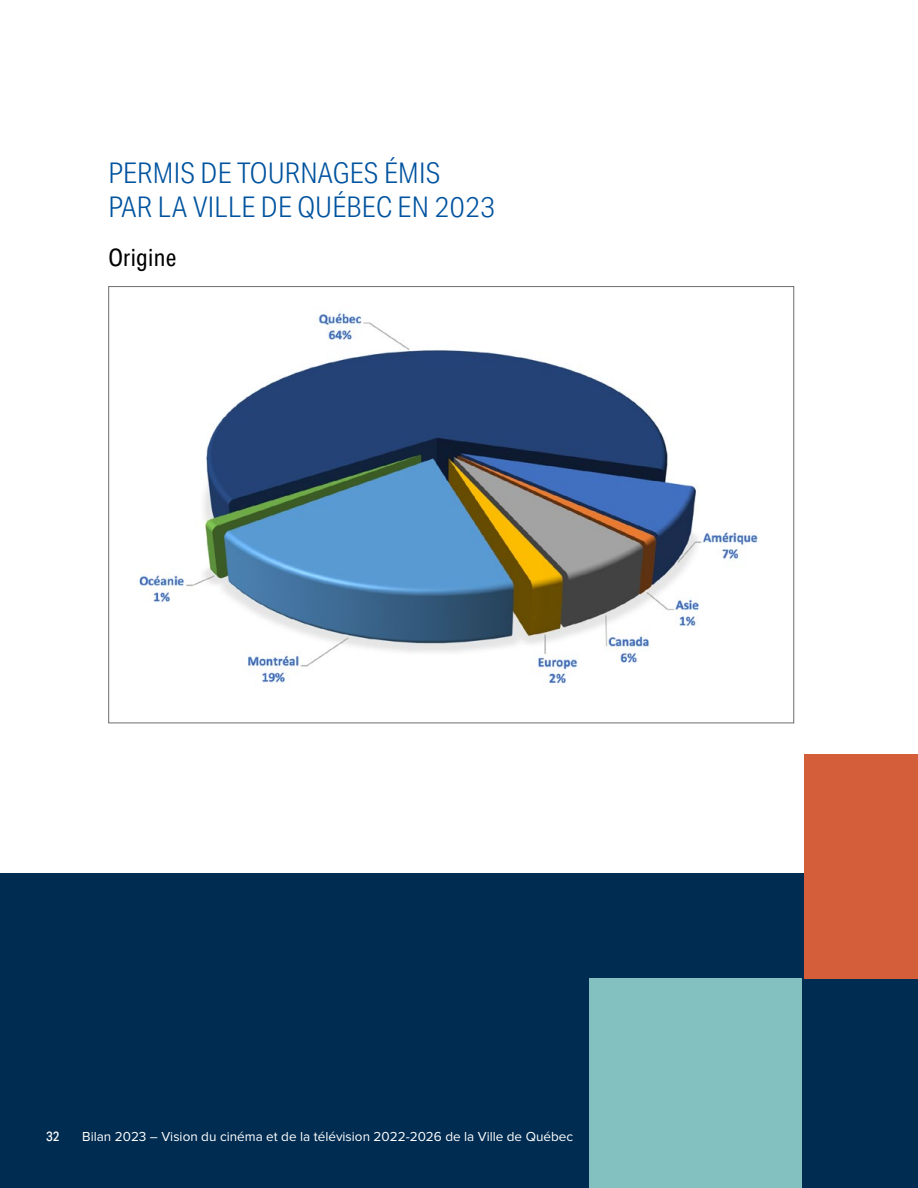
<style>
.page{position:relative;width:918px;height:1188px;background:#fff}
.page>*{position:absolute;margin:0;border:0;box-sizing:border-box;transform-origin:0 0}
.t1{font:300 28.5px/34.2px "Aktiv Grotesk Cd";letter-spacing:.01em;color:#00539f;scale:1.05 1}
.t2{font:24px "Aktiv Grotesk Cd";letter-spacing:.01em;color:#000}
.t3{font:13.5px "Proxima Nova";color:#fff}
.t4{font:500 13.5px "Aktiv Grotesk Cd";color:#fff}
</style>
<div class="page">
<img style="left:139px;top:313px;width:619px;height:374px">
<div style="left:0;top:874px;width:918px;height:314px;background:#002c51"></div>
<div style="left:804px;top:754px;width:114px;height:225px;background:#d45e39"></div>
<div style="left:590px;top:979px;width:212px;height:209px;background:#82c1bf"></div>
<h5 class="t1" style="left:108px;top:156px;width:370px">PERMIS DE TOURNAGES ÉMIS<br>PAR LA VILLE DE QUÉBEC EN 2023</h5>
<h3 class="t2" style="left:108px;top:244px;width:69px">Origine</h3>
<p class="t4" style="left:46px;top:1128px;width:15px">32</p>
<p class="t3" style="left:82px;top:1129px;width:492px">Bilan 2023 ― Vision du cinéma et de la télévision 2022-2026 de la Ville de Québec</p>
</div>
